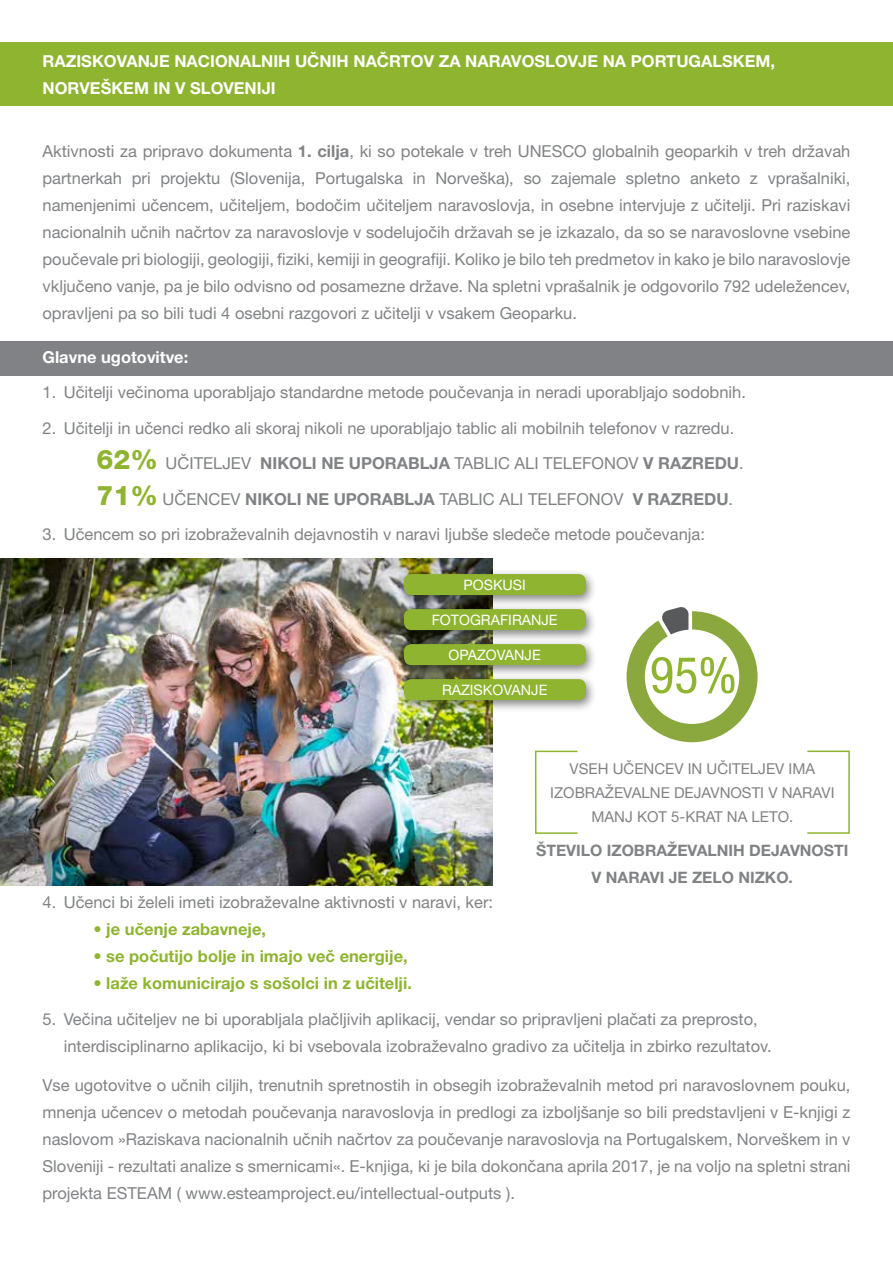
<style>
.page{position:relative;width:893px;height:1263px;background:#fff}
.page>*{position:absolute;margin:0;border:0;box-sizing:border-box;transform-origin:0 0}
.t1{font:condensed 50.55px "Helvetica Neue LT Pro";color:#8fb430}
.t2{font:16.5px/27px "Helvetica Neue LT Pro";color:#808285;text-align:justify}
.t3{font:700 16.5px/27px "Helvetica Neue LT Pro";color:#fff}
.t4{font:700 16.5px "Helvetica Neue LT Pro";color:#8fb430}
.t5{font:700 15.75px/27px "Helvetica Neue LT Pro";color:#808285;text-align:center}
.t6{font:15px/24px "Helvetica Neue LT Pro";color:#808285;text-align:center}
.t7{font:14.4px "Helvetica Neue LT Pro";color:#fff}
.s1{font-weight:700}
.s2{font-weight:800;font-size:27px;color:#8fb430}
</style>
<div class="page">
<div style="left:0;top:341px;width:893px;height:34px;background:#808285"></div>
<div style="left:0;top:43px;width:893px;height:63px;background:#8fb430"></div>
<svg style="left:627px;top:607px;width:131px;height:135px"></svg>
<div style="left:645px;top:629px;width:94px;height:95px;background:#fff;border-radius:50%"></div>
<div style="left:535px;top:751px;width:43px;height:83px;border:2px solid #8fb430"></div>
<div style="left:806px;top:750px;width:44px;height:84px;border:2px solid #8fb430"></div>
<img style="left:0;top:559px;width:493px;height:326px">
<div style="left:397px;top:569px;width:200px;height:39px;background:#000;opacity:.5"></div>
<div style="left:404px;top:574px;width:182px;height:21px;background:#8fb430;border-radius:8px"></div>
<div style="left:397px;top:604px;width:200px;height:39px;background:#000;opacity:.5"></div>
<div style="left:404px;top:609px;width:182px;height:21px;background:#8fb430;border-radius:8px"></div>
<div style="left:397px;top:639px;width:200px;height:39px;background:#000;opacity:.5"></div>
<div style="left:404px;top:644px;width:182px;height:21px;background:#8fb430;border-radius:8px"></div>
<div style="left:397px;top:674px;width:200px;height:39px;background:#000;opacity:.5"></div>
<div style="left:404px;top:679px;width:182px;height:21px;background:#8fb430;border-radius:8px"></div>
<p class="t3" style="left:43px;top:47px;width:734px">RAZISKOVANJE NACIONALNIH UČNIH NAČRTOV ZA NARAVOSLOVJE NA PORTUGALSKEM,<br>NORVEŠKEM IN V SLOVENIJI</p>
<p class="t2" style="left:43px;top:137px;width:809px">Aktivnosti za pripravo dokumenta <span class="s1">1. cilja</span>, ki so potekale v treh UNESCO globalnih geoparkih v treh državah partnerkah pri projektu (Slovenija, Portugalska in Norveška), so zajemale spletno anketo z vprašalniki, namenjenimi učencem, učiteljem, bodočim učiteljem naravoslovja, in osebne intervjuje z učitelji. Pri raziskavi nacionalnih učnih načrtov za naravoslovje v sodelujočih državah se je izkazalo, da so se naravoslovne vsebine poučevale pri biologiji, geologiji, fiziki, kemiji in geografiji. Koliko je bilo teh predmetov in kako je bilo naravoslovje vključeno vanje, pa je bilo odvisno od posamezne države. Na spletni vprašalnik je odgovorilo 792 udeležencev, opravljeni pa so bili tudi 4 osebni razgovori z učitelji v vsakem Geoparku.</p>
<p class="t3" style="left:43px;top:343px;width:147px">Glavne ugotovitve:</p>
<p class="t2" style="left:43px;top:378px;width:705px">1. Učitelji večinoma uporabljajo standardne metode poučevanja in neradi uporabljajo sodobnih.</p>
<p class="t2" style="left:97px;top:410px;width:649px;line-height:35.5px;text-align:left;text-indent:-54px">2. Učitelji in učenci redko ali skoraj nikoli ne uporabljajo tablic ali mobilnih telefonov v razredu.<br><span class="s2">62%</span> UČITELJEV <span class="s1">NIKOLI NE UPORABLJA</span> TABLIC ALI TELEFONOV <span class="s1">V RAZREDU</span>.<br><span class="s2">71%</span> UČENCEV <span class="s1">NIKOLI NE UPORABLJA</span> TABLIC ALI TELEFONOV <span class="s1">V RAZREDU</span>.</p>
<p class="t2" style="left:43px;top:520px;width:664px">3. Učencem so pri izobraževalnih dejavnostih v naravi ljubše sledeče metode poučevanja:</p>
<p class="t7" style="left:463px;top:576px;width:64px">POSKUSI</p>
<p class="t7" style="left:432px;top:611px;width:128px">FOTOGRAFIRANJE</p>
<p class="t7" style="left:449px;top:646px;width:94px">OPAZOVANJE</p>
<p class="t7" style="left:442px;top:681px;width:107px">RAZISKOVANJE</p>
<h1 class="t1" style="left:650px;top:645px;width:88px">95%</h1>
<p class="t6" style="left:550px;top:756px;width:286px">VSEH UČENCEV IN UČITELJEV IMA<br>IZOBRAŽEVALNE DEJAVNOSTI V NARAVI<br>MANJ KOT 5-KRAT NA LETO.</p>
<p class="t5" style="left:536px;top:836px;width:314px">ŠTEVILO IZOBRAŽEVALNIH DEJAVNOSTI<br>V NARAVI JE ZELO NIZKO.</p>
<p class="t2" style="left:43px;top:888px;width:452px">4. Učenci bi želeli imeti izobraževalne aktivnosti v naravi, ker:</p>
<p class="t4" style="left:94px;top:919px;width:174px">• je učenje zabavneje,</p>
<p class="t4" style="left:94px;top:946px;width:316px">• se počutijo bolje in imajo več energije,</p>
<p class="t4" style="left:94px;top:973px;width:320px">• laže komunicirajo s sošolci in z učitelji.</p>
<p class="t2" style="left:64px;top:1005px;width:709px;text-indent:-21px">5. Večina učiteljev ne bi uporabljala plačljivih aplikacij, vendar so pripravljeni plačati za preprosto, interdisciplinarno aplikacijo, ki bi vsebovala izobraževalno gradivo za učitelja in zbirko rezultatov.</p>
<p class="t2" style="left:43px;top:1072px;width:809px">Vse ugotovitve o učnih ciljih, trenutnih spretnostih in obsegih izobraževalnih metod pri naravoslovnem pouku, mnenja učencev o metodah poučevanja naravoslovja in predlogi za izboljšanje so bili predstavljeni v E-knjigi z naslovom »Raziskava nacionalnih učnih načrtov za poučevanje naravoslovja na Portugalskem, Norveškem in v Sloveniji - rezultati analize s smernicami«. E-knjiga, ki je bila dokončana aprila 2017, je na voljo na spletni strani projekta ESTEAM ( www.esteamproject.eu/intellectual-outputs ).</p>
</div>
